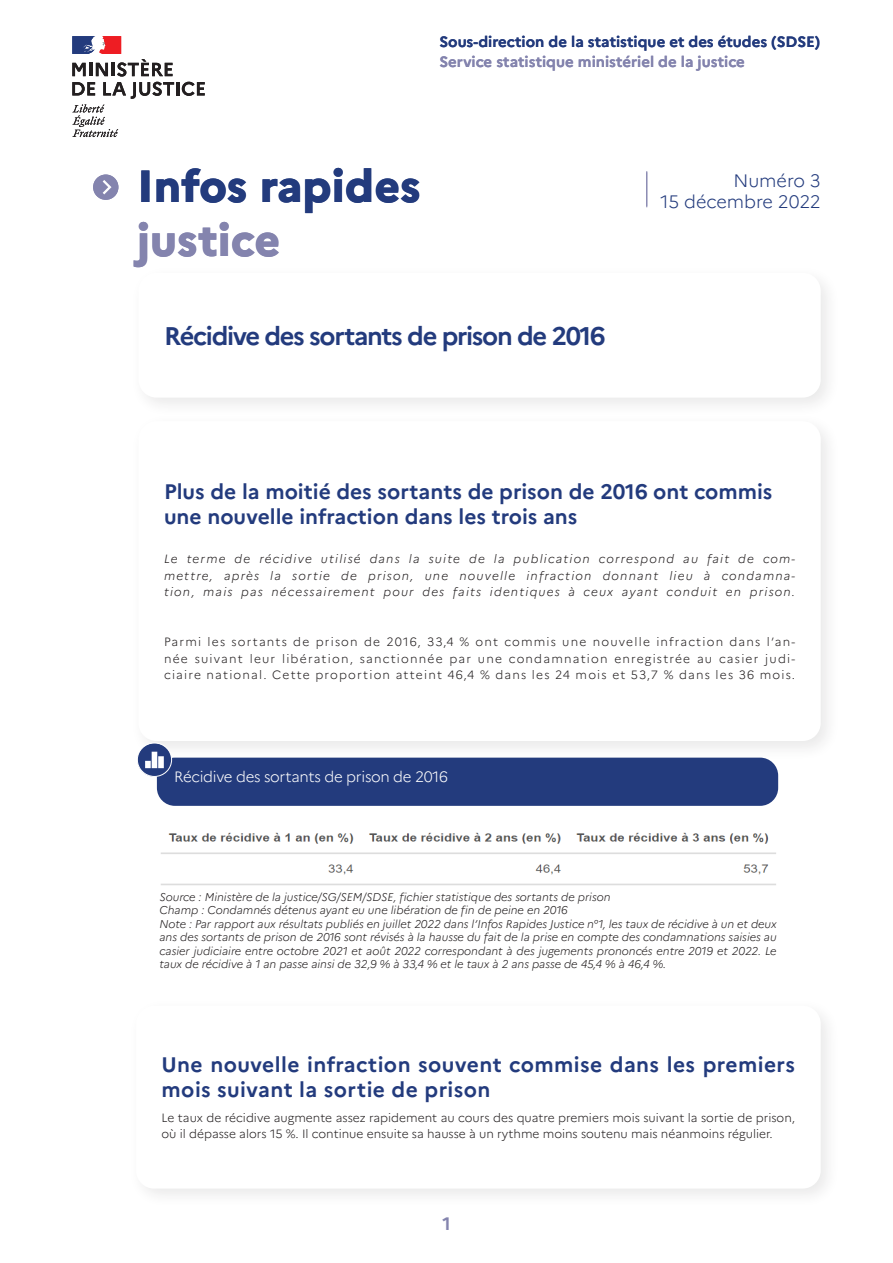
<style>
.page{position:relative;width:893px;height:1263px;background:#fff}
.page>*{position:absolute;margin:0;border:0;box-sizing:border-box;transform-origin:0 0}
.t1{font:800 45px "Marianne";color:#233b7d}
.t2{font:800 45px "Marianne";color:#8484ae}
.t3{font:700 25.5px "Marianne";letter-spacing:-.05em;color:#233b7d}
.t4{font:700 21px/25.2px "Marianne";color:#233b7d}
.t5{font:700 21px/25.2px "Marianne";letter-spacing:.02em;color:#233b7d}
.t6{font:300 18px/21.6px "Marianne";color:#233b7d;text-align:right}
.t7{font:700 18px "Marianne";color:#8484ae}
.t8{font:700 15px "Marianne";color:#233b7d}
.t9{font:700 15px "Marianne";color:#8484ae}
.t10{font:300 15px "Marianne";letter-spacing:-.02em;color:#fff}
.t11{font:300 12px/16.5px "Marianne";color:#231f20;text-align:justify}
.t12{font:italic 300 12px/16.5px "Marianne";letter-spacing:.1em;color:#231f20;text-align:justify}
.t13{font:italic 300 11.25px/13.5px "Marianne";color:#231f20;text-align:justify}
</style>
<div class="page">
<div style="left:93px;top:175px;width:25px;height:25px;background:#8484ae;border-radius:50%"></div>
<svg style="left:103px;top:180px;width:8px;height:14px"></svg>
<hr style="left:646px;top:171px;width:1px;height:35px;background:#8484ae">
<svg style="left:72px;top:36px;width:133px;height:101px"></svg>
<hr style="left:646px;top:172px;width:1px;height:35px;background:#8484ae">
<div style="left:130px;top:264px;width:711px;height:154px;background:#fbfbfb"></div>
<div style="left:138px;top:273px;width:683px;height:125px;background:#fff;border-radius:18px"></div>
<div style="left:130px;top:413px;width:711px;height:348px;background:#231f20;opacity:.1"></div>
<div style="left:138px;top:421px;width:683px;height:320px;background:#fff;border-radius:18px"></div>
<div style="left:157px;top:758px;width:621px;height:48px;background:#233b7d;border-radius:18px"></div>
<svg style="left:137px;top:743px;width:35px;height:34px"></svg>
<svg style="left:145px;top:752px;width:19px;height:16px"></svg>
<div style="left:137px;top:743px;width:35px;height:34px;border:1px solid #fff;border-radius:50%"></div>
<img style="left:161px;top:832px;width:615px;height:53px">
<div style="left:128px;top:997px;width:713px;height:211px;background:#231f20;opacity:.1"></div>
<div style="left:136px;top:1006px;width:685px;height:182px;background:#fff;border-radius:18px"></div>
<h3 class="t8" style="left:439px;top:33px;width:382px">Sous-direction de la statistique et des études (SDSE)</h3>
<h3 class="t9" style="left:439px;top:53px;width:307px">Service statistique ministériel de la justice</h3>
<h1 class="t1" style="left:137px;top:158px;width:285px">Infos rapides</h1>
<h1 class="t2" style="left:137px;top:212px;width:145px">justice</h1>
<h3 class="t6" style="left:661px;top:170px;width:162px">Numéro 3<br>15 décembre 2022</h3>
<p class="t3" style="left:164px;top:320px;width:443px">Récidive des sortants de prison de 2016</p>
<p class="t4" style="left:164px;top:478px;width:610px">Plus de la moitié des sortants de prison de 2016 ont commis une nouvelle infraction dans les trois ans</p>
<p class="t12" style="left:164px;top:551px;width:633px">Le terme de récidive utilisé dans la suite de la publication correspond au fait de com&shy;mettre, après la sortie de prison, une nouvelle infraction donnant lieu à condamna&shy;tion, mais pas nécessairement pour des faits identiques à ceux ayant conduit en prison.</p>
<p class="t11" style="left:164px;top:634px;width:633px">Parmi les sortants de prison de 2016, 33,4 % ont commis une nouvelle infraction dans l’an&shy;née suivant leur libération, sanctionnée par une condamnation enregistrée au casier judi&shy;ciaire national. Cette proportion atteint 46,4 % dans les 24 mois et 53,7 % dans les 36 mois.</p>
<p class="t10" style="left:174px;top:767px;width:275px">Récidive des sortants de prison de 2016</p>
<p class="t13" style="left:159px;top:890px;width:453px">Source : Ministère de la justice/SG/SEM/SDSE, fichier statistique des sortants de prison</p>
<p class="t13" style="left:159px;top:903px;width:410px">Champ : Condamnés détenus ayant eu une libération de fin de peine en 2016</p>
<p class="t13" style="left:159px;top:917px;width:619px">Note : Par rapport aux résultats publiés en juillet 2022 dans l’Infos Rapides Justice n°1, les taux de récidive à un et deux ans des sortants de prison de 2016 sont révisés à la hausse du fait de la prise en compte des condamnations saisies au casier judiciaire entre octobre 2021 et août 2022 correspondant à des jugements prononcés entre 2019 et 2022. Le taux de récidive à 1 an passe ainsi de 32,9 % à 33,4 % et le taux à 2 ans passe de 45,4 % à 46,4 %.</p>
<p class="t5" style="left:162px;top:1051px;width:635px">Une nouvelle infraction souvent commise dans les premiers mois suivant la sortie de prison</p>
<p class="t11" style="left:162px;top:1109px;width:635px">Le taux de récidive augmente assez rapidement au cours des quatre premiers mois suivant la sortie de prison, où il dépasse alors 15 %. Il continue ensuite sa hausse à un rythme moins soutenu mais néanmoins régulier.</p>
<h3 class="t7" style="left:442px;top:1213px;width:10px">1</h3>
</div>
